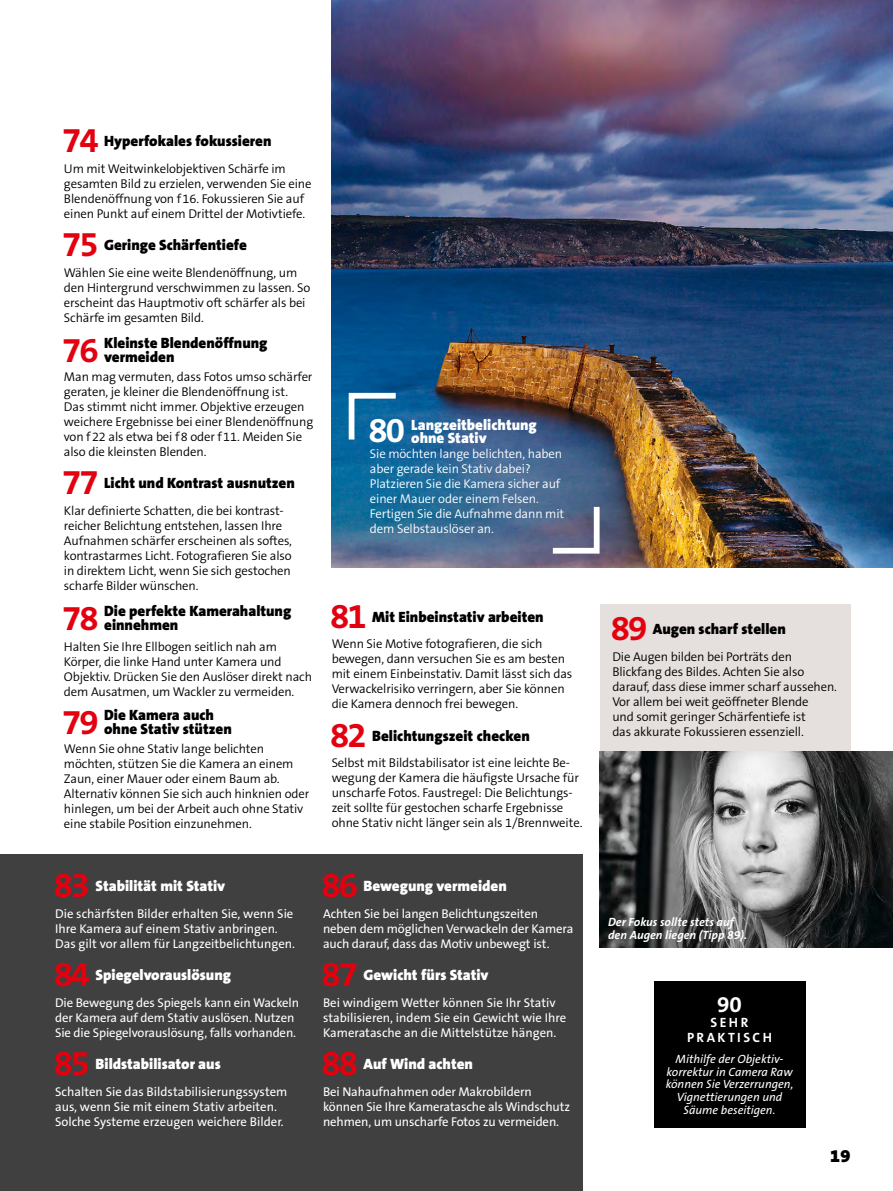
<style>
.page{position:relative;width:893px;height:1191px;background:#fff}
.page>*{position:absolute;margin:0;border:0;box-sizing:border-box;transform-origin:0 0}
.t1{font:700 34.95px "The Sans B7";letter-spacing:-.06em;color:#e3000f}
.t2{font:700 34.95px "The Sans B7";color:#fff}
.t3{font:700 22.5px "The Sans B7";color:#fff}
.t4{font:900 18px "The Sans B9";color:#000}
.t5{font:900 15px/13.5px "The Sans B9";color:#000}
.t6{font:900 15px/13.5px "The Sans B9";color:#fff}
.t7{font:700 13.5px/15px "The Sans B7";letter-spacing:.18em;color:#fff;text-align:center}
.t8{font:300 12.75px/15px "The Sans B4";letter-spacing:-.01em;color:#000}
.t9{font:12.75px/15px "The Sans B5 Plain";letter-spacing:-.01em;color:#fff}
.t10{font:300 12.75px/15px "The Sans B4";letter-spacing:-.01em;color:#fff}
.t11{font:italic 12px/12.8px "The Sans B5 Plain";color:#fff;text-align:center}
.t12{font:italic 700 12px/12.8px "The Sans B7";color:#fff}
</style>
<div class="page">
<div style="left:600px;top:604px;width:250px;height:160px;background:#e5dfdd"></div>
<img style="left:600px;top:751px;width:293px;height:196px">
<div style="left:0;top:854px;width:583px;height:337px;background:#404040"></div>
<img style="left:332px;top:0;width:561px;height:567px">
<div style="left:654px;top:981px;width:151px;height:146px;background:#000"></div>
<svg style="left:346px;top:390px;width:55px;height:55px;background:#317ead"></svg>
<svg style="left:547px;top:501px;width:55px;height:55px;background:#747b96"></svg>
<p class="t1" style="left:62px;top:122px;width:38px">74</p>
<p class="t5" style="left:104px;top:135px;width:169px">Hyperfokales fokussieren</p>
<p class="t8" style="left:64px;top:162px;width:249px">Um mit Weitwinkelobjektiven Schärfe im gesamten Bild zu erzielen, verwenden Sie eine Blendenöffnung von f16. Fokussieren Sie auf einen Punkt auf einem Drittel der Motivtiefe.</p>
<p class="t1" style="left:62px;top:226px;width:38px">75</p>
<p class="t5" style="left:104px;top:239px;width:144px">Geringe Schärfentiefe</p>
<p class="t8" style="left:64px;top:266px;width:248px">Wählen Sie eine weite Blendenöffnung, um den Hintergrund verschwimmen zu lassen. So erscheint das Hauptmotiv oft schärfer als bei Schärfe im gesamten Bild.</p>
<p class="t1" style="left:62px;top:331px;width:38px">76</p>
<p class="t5" style="left:104px;top:337px;width:165px">Kleinste Blendenöffnung vermeiden</p>
<p class="t8" style="left:64px;top:370px;width:251px">Man mag vermuten, dass Fotos umso schärfer geraten, je kleiner die Blendenöffnung ist.<br>Das stimmt nicht immer. Objektive erzeugen weichere Ergebnisse bei einer Blendenöffnung von f22 als etwa bei f8 oder f11. Meiden Sie also die kleinsten Blenden.</p>
<p class="t1" style="left:62px;top:464px;width:38px">77</p>
<p class="t5" style="left:104px;top:477px;width:192px">Licht und Kontrast ausnutzen</p>
<p class="t8" style="left:64px;top:504px;width:230px">Klar definierte Schatten, die bei kontrast&shy;reicher Belichtung entstehen, lassen Ihre Aufnahmen schärfer erscheinen als softes, kontrastarmes Licht. Fotografieren Sie also in direktem Licht, wenn Sie sich gestochen scharfe Bilder wünschen.</p>
<p class="t1" style="left:62px;top:599px;width:38px">78</p>
<p class="t5" style="left:104px;top:605px;width:189px">Die perfekte Kamerahaltung einnehmen</p>
<p class="t8" style="left:64px;top:639px;width:250px">Halten Sie Ihre Ellbogen seitlich nah am Körper, die linke Hand unter Kamera und Objektiv. Drücken Sie den Auslöser direkt nach dem Ausatmen, um Wackler zu vermeiden.</p>
<p class="t1" style="left:62px;top:703px;width:38px">79</p>
<p class="t5" style="left:104px;top:709px;width:129px">Die Kamera auch ohne Stativ stützen</p>
<p class="t8" style="left:64px;top:742px;width:247px">Wenn Sie ohne Stativ lange belichten möchten, stützen Sie die Kamera an einem Zaun, einer Mauer oder einem Baum ab.<br>Alternativ können Sie sich auch hinknien oder hinlegen, um bei der Arbeit auch ohne Stativ eine stabile Position einzunehmen.</p>
<p class="t2" style="left:369px;top:411px;width:38px">80</p>
<p class="t6" style="left:411px;top:418px;width:127px">Langzeitbelichtung ohne Stativ</p>
<p class="t10" style="left:370px;top:447px;width:196px">Sie möchten lange belichten, haben aber gerade kein Stativ dabei?<br>Platzieren Sie die Kamera sicher auf einer Mauer oder einem Felsen.<br>Fertigen Sie die Aufnahme dann mit dem Selbstauslöser an.</p>
<p class="t1" style="left:330px;top:597px;width:38px">81</p>
<p class="t5" style="left:372px;top:610px;width:173px">Mit Einbeinstativ arbeiten</p>
<p class="t8" style="left:332px;top:637px;width:242px">Wenn Sie Motive fotografieren, die sich bewegen, dann versuchen Sie es am besten mit einem Einbeinstativ. Damit lässt sich das Verwackelrisiko verringern, aber Sie können die Kamera dennoch frei bewegen.</p>
<p class="t1" style="left:330px;top:716px;width:38px">82</p>
<p class="t5" style="left:372px;top:729px;width:159px">Belichtungszeit checken</p>
<p class="t8" style="left:332px;top:756px;width:252px">Selbst mit Bildstabilisator ist eine leichte Be&shy;wegung der Kamera die häufigste Ursache für unscharfe Fotos. Faustregel: Die Belichtungs&shy;zeit sollte für gestochen scharfe Ergebnisse ohne Stativ nicht länger sein als 1/Brennweite.</p>
<p class="t1" style="left:54px;top:866px;width:38px">83</p>
<p class="t6" style="left:96px;top:879px;width:131px">Stabilität mit Stativ</p>
<p class="t9" style="left:55px;top:906px;width:242px">Die schärfsten Bilder erhalten Sie, wenn Sie<br>Ihre Kamera auf einem Stativ anbringen.<br>Das gilt vor allem für Langzeitbelichtungen.</p>
<p class="t1" style="left:54px;top:955px;width:38px">84</p>
<p class="t6" style="left:96px;top:968px;width:137px">Spiegelvorauslösung</p>
<p class="t9" style="left:55px;top:995px;width:246px">Die Bewegung des Spiegels kann ein Wackeln der Kamera auf dem Stativ auslösen. Nutzen<br>Sie die Spiegelvorauslösung, falls vorhanden.</p>
<p class="t1" style="left:54px;top:1044px;width:38px">85</p>
<p class="t6" style="left:96px;top:1057px;width:127px">Bildstabilisator aus</p>
<p class="t9" style="left:55px;top:1084px;width:234px">Schalten Sie das Bildstabilisierungssystem aus, wenn Sie mit einem Stativ arbeiten.<br>Solche Systeme erzeugen weichere Bilder.</p>
<p class="t1" style="left:322px;top:866px;width:38px">86</p>
<p class="t6" style="left:363px;top:879px;width:145px">Bewegung vermeiden</p>
<p class="t9" style="left:323px;top:906px;width:252px">Achten Sie bei langen Belichtungszeiten neben dem möglichen Verwackeln der Kamera auch darauf, dass das Motiv unbewegt ist.</p>
<p class="t1" style="left:322px;top:955px;width:38px">87</p>
<p class="t6" style="left:363px;top:968px;width:127px">Gewicht fürs Stativ</p>
<p class="t9" style="left:323px;top:995px;width:245px">Bei windigem Wetter können Sie Ihr Stativ stabilisieren, indem Sie ein Gewicht wie Ihre<br>Kameratasche an die Mittelstütze hängen.</p>
<p class="t1" style="left:322px;top:1044px;width:38px">88</p>
<p class="t6" style="left:363px;top:1057px;width:111px">Auf Wind achten</p>
<p class="t9" style="left:323px;top:1084px;width:249px">Bei Nahaufnahmen oder Makrobildern können Sie Ihre Kameratasche als Windschutz nehmen, um unscharfe Fotos zu vermeiden.</p>
<p class="t1" style="left:611px;top:610px;width:38px">89</p>
<p class="t5" style="left:653px;top:623px;width:134px">Augen scharf stellen</p>
<p class="t8" style="left:612px;top:650px;width:226px">Die Augen bilden bei Porträts den Blickfang des Bildes. Achten Sie also darauf, dass diese immer scharf aussehen.<br>Vor allem bei weit geöffneter Blende<br>und somit geringer Schärfentiefe ist<br>das akkurate Fokussieren essenziell.</p>
<p class="t12" style="left:608px;top:915px;width:140px">Der Fokus sollte stets auf den Augen liegen (Tipp 89).</p>
<p class="t3" style="left:717px;top:992px;width:26px">90</p>
<p class="t7" style="left:687px;top:1015px;width:87px">SEHR<br>PRAKTISCH</p>
<p class="t11" style="left:666px;top:1053px;width:129px">Mithilfe der Objektiv&shy;korrektur in Camera Raw können Sie Verzerrungen,<br>Vignettierungen und<br>Säume beseitigen.</p>
<p class="t4" style="left:830px;top:1146px;width:22px">19</p>
</div>
